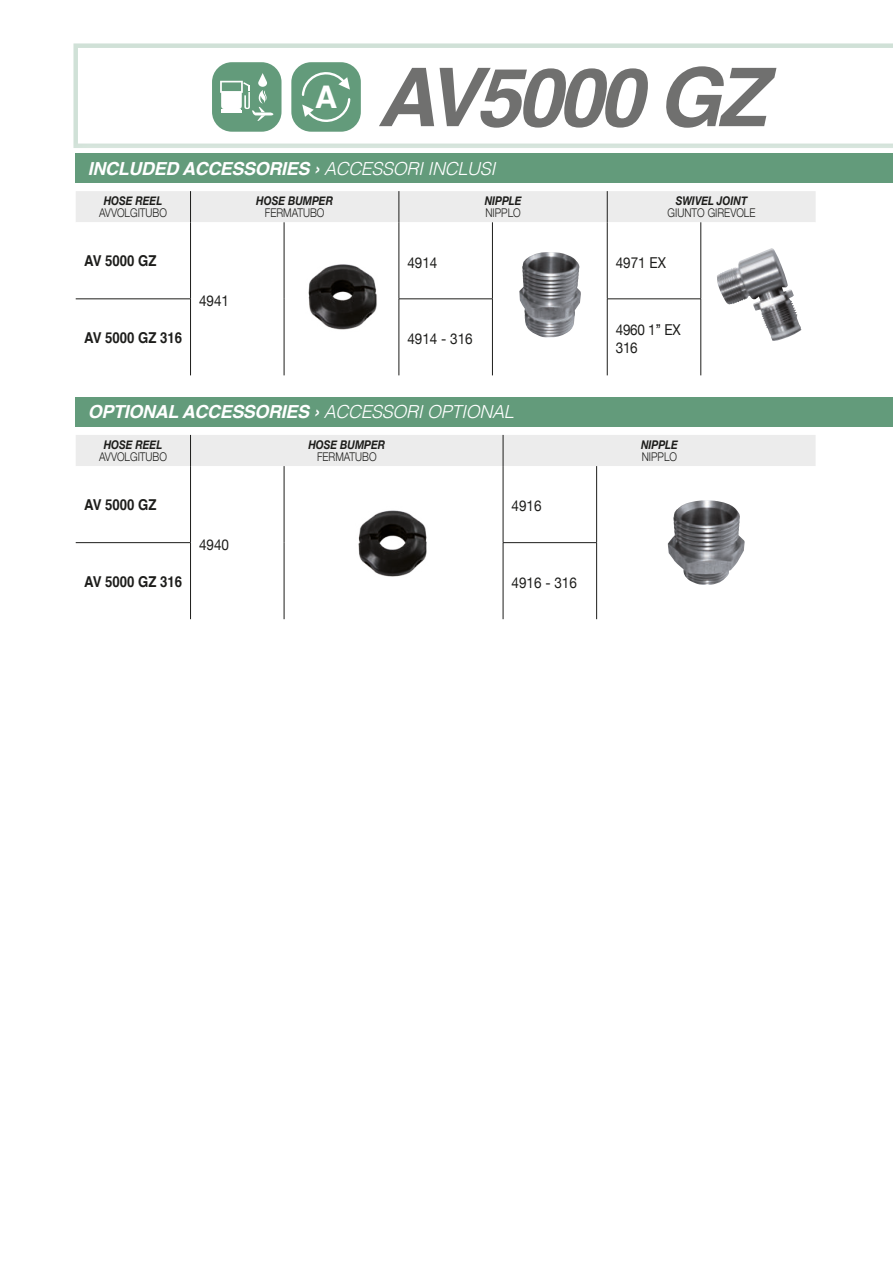
<style>
.page{position:relative;width:893px;height:1263px;background:#fff}
.page>*{position:absolute;margin:0;border:0;box-sizing:border-box;transform-origin:0 0}
.t1{font:italic 700 81px "Helvetica";letter-spacing:-.05em;color:#70706f}
.t2{font:700 31.2px "Helvetica";color:#fff}
.t3{font:italic 700 18px "Helvetica";letter-spacing:-.02em;color:#fff}
.t4{font:700 15px "Helvetica";color:#1d1d1b;scale:.88 1}
.t5{font:15px "Helvetica Neue";color:#1d1d1b;scale:.9 1}
.t6{font:15px/18px "Helvetica Neue";letter-spacing:-.02em;color:#1d1d1b;scale:.9 1}
.t7{font:300 12px "Helvetica Neue";color:#1d1d1b;scale:.85 1}
.t8{font:italic 700 12px "Helvetica Neue";color:#1d1d1b;scale:.85 1}
.s1{font-weight:300}
</style>
<div class="page">
<svg style="left:73px;top:43px;width:820px;height:94px"></svg>
<div style="left:60px;top:137px;width:833px;height:62px;background:#fff;opacity:.75"></div>
<div style="left:76px;top:153px;width:817px;height:30px;background:#639b7b"></div>
<div style="left:291px;top:62px;width:70px;height:70px;background:#639b7b;border-radius:20px"></div>
<svg style="left:301px;top:72px;width:50px;height:50px"></svg>
<div style="left:212px;top:62px;width:69px;height:70px;background:#639b7b;border-radius:20px"></div>
<svg style="left:220px;top:73px;width:53px;height:48px"></svg>
<div style="left:76px;top:397px;width:817px;height:29px;background:#639b7b"></div>
<div style="left:76px;top:191px;width:740px;height:31px;background:#ececec"></div>
<svg style="left:76px;top:222px;width:726px;height:153px"></svg>
<hr style="left:76px;top:299px;width:115px;height:1px;background:#1d1d1b">
<hr style="left:399px;top:299px;width:94px;height:1px;background:#1d1d1b">
<hr style="left:607px;top:299px;width:94px;height:1px;background:#1d1d1b">
<hr style="left:190px;top:191px;width:1px;height:31px;background:#1d1d1b">
<hr style="left:399px;top:191px;width:1px;height:31px;background:#1d1d1b">
<hr style="left:607px;top:191px;width:1px;height:31px;background:#1d1d1b">
<hr style="left:190px;top:222px;width:1px;height:77px;background:#1d1d1b">
<hr style="left:284px;top:222px;width:1px;height:77px;background:#1d1d1b">
<hr style="left:399px;top:222px;width:1px;height:77px;background:#1d1d1b">
<hr style="left:492px;top:222px;width:1px;height:77px;background:#1d1d1b">
<hr style="left:607px;top:222px;width:1px;height:77px;background:#1d1d1b">
<hr style="left:284px;top:299px;width:1px;height:76px;background:#1d1d1b">
<hr style="left:190px;top:299px;width:1px;height:76px;background:#1d1d1b">
<hr style="left:399px;top:299px;width:1px;height:76px;background:#1d1d1b">
<hr style="left:492px;top:299px;width:1px;height:76px;background:#1d1d1b">
<hr style="left:607px;top:299px;width:1px;height:76px;background:#1d1d1b">
<hr style="left:700px;top:222px;width:1px;height:77px;background:#1d1d1b">
<hr style="left:700px;top:299px;width:1px;height:76px;background:#1d1d1b">
<div style="left:76px;top:435px;width:740px;height:31px;background:#ececec"></div>
<svg style="left:76px;top:466px;width:592px;height:153px"></svg>
<hr style="left:76px;top:542px;width:115px;height:1px;background:#1d1d1b">
<hr style="left:503px;top:542px;width:94px;height:1px;background:#1d1d1b">
<hr style="left:190px;top:435px;width:1px;height:31px;background:#1d1d1b">
<hr style="left:503px;top:435px;width:1px;height:31px;background:#1d1d1b">
<hr style="left:190px;top:466px;width:1px;height:76px;background:#1d1d1b">
<hr style="left:284px;top:466px;width:1px;height:77px;background:#1d1d1b">
<hr style="left:503px;top:466px;width:1px;height:76px;background:#1d1d1b">
<hr style="left:596px;top:466px;width:1px;height:76px;background:#1d1d1b">
<hr style="left:284px;top:543px;width:1px;height:76px;background:#1d1d1b">
<hr style="left:190px;top:543px;width:1px;height:76px;background:#1d1d1b">
<hr style="left:503px;top:543px;width:1px;height:76px;background:#1d1d1b">
<hr style="left:596px;top:543px;width:1px;height:76px;background:#1d1d1b">
<img style="left:668px;top:500px;width:77px;height:85px">
<img style="left:301px;top:256px;width:82px;height:76px">
<img style="left:519px;top:252px;width:62px;height:86px">
<img style="left:716px;top:248px;width:85px;height:94px">
<img style="left:351px;top:507px;width:83px;height:74px">
<h2 class="t2" style="left:315px;top:79px;width:24px">A</h2>
<h1 class="t1" style="left:377px;top:51px;width:391px">AV5000 GZ</h1>
<p class="t3" style="left:88px;top:158px;width:409px">INCLUDED ACCESSORIES › <span class="s1">ACCESSORI INCLUSI</span></p>
<p class="t8" style="left:104px;top:196px;width:70px">HOSE REEL</p>
<p class="t7" style="left:99px;top:206px;width:81px">AVVOLGITUBO</p>
<p class="t8" style="left:256px;top:196px;width:92px">HOSE BUMPER</p>
<p class="t7" style="left:265px;top:206px;width:72px">FERMATUBO</p>
<p class="t8" style="left:485px;top:196px;width:45px">NIPPLE</p>
<p class="t7" style="left:485px;top:206px;width:43px">NIPPLO</p>
<p class="t8" style="left:676px;top:196px;width:86px">SWIVEL JOINT</p>
<p class="t7" style="left:668px;top:206px;width:105px">GIUNTO GIREVOLE</p>
<p class="t4" style="left:84px;top:252px;width:84px">AV 5000 GZ</p>
<p class="t5" style="left:199px;top:295px;width:35px">4941</p>
<p class="t5" style="left:407px;top:257px;width:35px">4914</p>
<p class="t5" style="left:616px;top:257px;width:57px">4971 EX</p>
<p class="t4" style="left:84px;top:329px;width:113px">AV 5000 GZ 316</p>
<p class="t5" style="left:407px;top:333px;width:74px">4914 - 316</p>
<p class="t6" style="left:616px;top:322px;width:74px">4960 1’’ EX<br>316</p>
<p class="t3" style="left:88px;top:401px;width:427px">OPTIONAL ACCESSORIES › <span class="s1">ACCESSORI OPTIONAL</span></p>
<p class="t8" style="left:104px;top:440px;width:70px">HOSE REEL</p>
<p class="t7" style="left:99px;top:450px;width:81px">AVVOLGITUBO</p>
<p class="t4" style="left:84px;top:496px;width:84px">AV 5000 GZ</p>
<p class="t5" style="left:199px;top:539px;width:35px">4940</p>
<p class="t8" style="left:308px;top:440px;width:92px">HOSE BUMPER</p>
<p class="t7" style="left:317px;top:450px;width:72px">FERMATUBO</p>
<p class="t5" style="left:512px;top:500px;width:35px">4916</p>
<p class="t4" style="left:84px;top:573px;width:113px">AV 5000 GZ 316</p>
<p class="t5" style="left:512px;top:577px;width:74px">4916 - 316</p>
<p class="t8" style="left:641px;top:440px;width:45px">NIPPLE</p>
<p class="t7" style="left:642px;top:450px;width:43px">NIPPLO</p>
</div>
